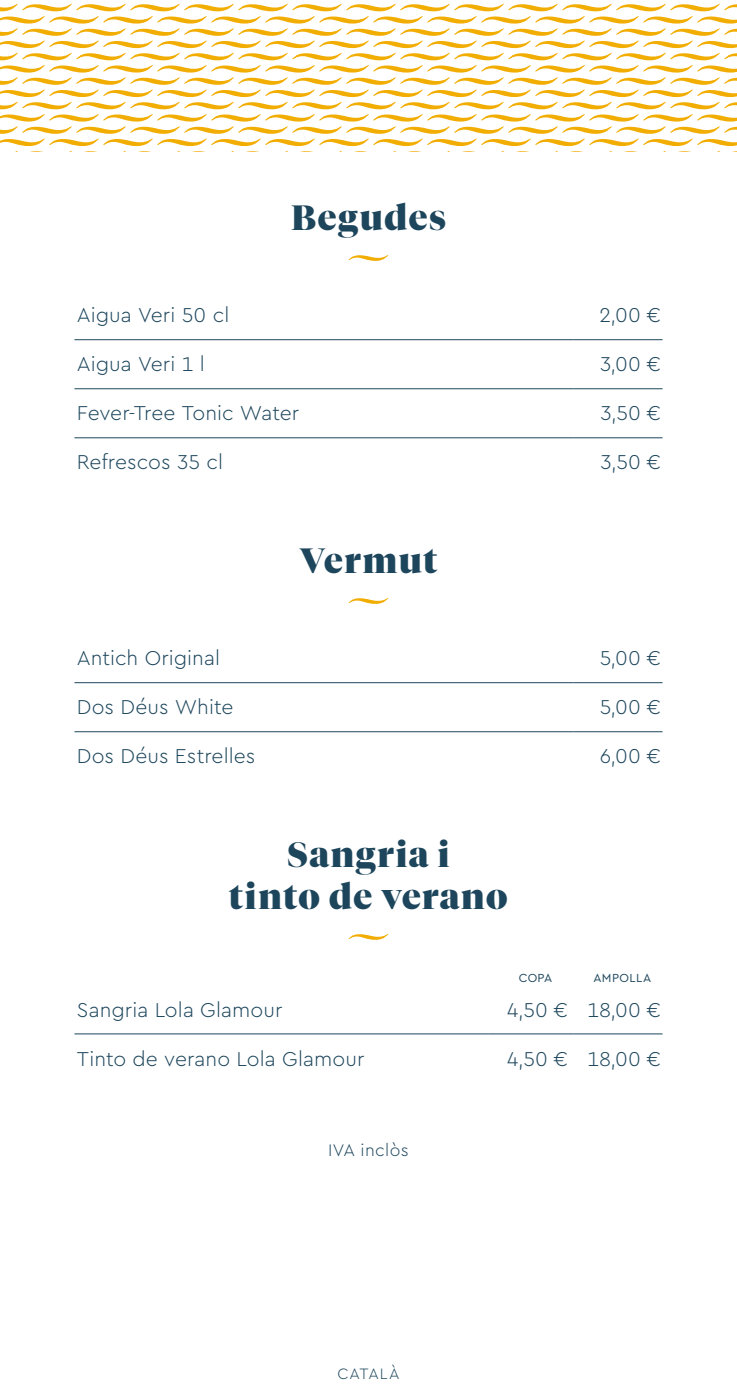
<style>
.page{position:relative;width:737px;height:1394px;background:#fff}
.page>*{position:absolute;margin:0;border:0;box-sizing:border-box;transform-origin:0 0}
.FLAMMA_-_Títol{font:900 35px/42px "Tiempos Fine";letter-spacing:.045em;color:#1d465c;text-align:center}
.POSTRES_-_Filet_inferior{font:300 21px "Cera PRO";letter-spacing:.005em;color:#1d465c}
.VINS_-_DO{font:300 21px "Cera PRO";letter-spacing:.005em;color:#1d465c}
.Filete_superior{font:300 21px "Cera PRO";letter-spacing:-.005em;color:#1d465c}
.t1{font:300 17.5px "Cera PRO";letter-spacing:.02em;color:#1d465c}
.t2{font:300 15.75px "Cera PRO";letter-spacing:.06em;color:#1d465c}
.VINS_-_Nom_vi{font:12.25px "Cera PRO";letter-spacing:.03em;color:#1d465c}
</style>
<div class="page">
<svg style="left:348px;top:255px;width:40px;height:6px"></svg>
<hr style="left:74px;top:339px;width:499px;height:1px;background:#1d465c">
<hr style="left:573px;top:339px;width:89px;height:1px;background:#1d465c">
<hr style="left:74px;top:388px;width:499px;height:1px;background:#1d465c">
<hr style="left:573px;top:388px;width:89px;height:1px;background:#1d465c">
<hr style="left:74px;top:437px;width:499px;height:1px;background:#1d465c">
<hr style="left:573px;top:437px;width:89px;height:1px;background:#1d465c">
<svg style="left:348px;top:934px;width:40px;height:6px"></svg>
<hr style="left:74px;top:1034px;width:415px;height:1px;background:#1d465c">
<hr style="left:489px;top:1034px;width:84px;height:1px;background:#1d465c">
<hr style="left:573px;top:1034px;width:89px;height:1px;background:#1d465c">
<svg style="left:348px;top:598px;width:40px;height:6px"></svg>
<hr style="left:74px;top:682px;width:499px;height:1px;background:#1d465c">
<hr style="left:573px;top:682px;width:89px;height:1px;background:#1d465c">
<hr style="left:74px;top:731px;width:499px;height:1px;background:#1d465c">
<hr style="left:573px;top:731px;width:89px;height:1px;background:#1d465c">
<svg style="left:0;top:3px;width:737px;height:148px"></svg>
<p class="FLAMMA_-_Títol" style="left:291px;top:197px;width:156px">Begudes</p>
<p class="POSTRES_-_Filet_inferior" style="left:77px;top:301px;width:154px">Aigua Veri 50 cl</p>
<p class="VINS_-_DO" style="left:599px;top:301px;width:63px">2,00 €</p>
<p class="POSTRES_-_Filet_inferior" style="left:77px;top:350px;width:129px">Aigua Veri 1 l</p>
<p class="VINS_-_DO" style="left:600px;top:350px;width:63px">3,00 €</p>
<p class="Filete_superior" style="left:77px;top:399px;width:224px">Fever-Tree Tonic Water</p>
<p class="VINS_-_DO" style="left:600px;top:399px;width:62px">3,50 €</p>
<p class="Filete_superior" style="left:77px;top:448px;width:148px">Refrescos 35 cl</p>
<p class="VINS_-_DO" style="left:600px;top:448px;width:62px">3,50 €</p>
<p class="FLAMMA_-_Títol" style="left:300px;top:540px;width:139px">Vermut</p>
<p class="POSTRES_-_Filet_inferior" style="left:77px;top:644px;width:145px">Antich Original</p>
<p class="VINS_-_DO" style="left:599px;top:644px;width:63px">5,00 €</p>
<p class="POSTRES_-_Filet_inferior" style="left:77px;top:693px;width:158px">Dos Déus White</p>
<p class="VINS_-_DO" style="left:599px;top:693px;width:63px">5,00 €</p>
<p class="POSTRES_-_Filet_inferior" style="left:77px;top:742px;width:180px">Dos Déus Estrelles</p>
<p class="VINS_-_DO" style="left:599px;top:742px;width:63px">6,00 €</p>
<p class="FLAMMA_-_Títol" style="left:229px;top:834px;width:280px">Sangria i<br>tinto de verano</p>
<p class="VINS_-_Nom_vi" style="left:519px;top:970px;width:35px">COPA</p>
<p class="VINS_-_Nom_vi" style="left:593px;top:970px;width:59px">AMPOLLA</p>
<p class="POSTRES_-_Filet_inferior" style="left:77px;top:996px;width:207px">Sangria Lola Glamour</p>
<p class="VINS_-_DO" style="left:507px;top:996px;width:63px">4,50 €</p>
<p class="VINS_-_DO" style="left:587px;top:996px;width:75px">18,00 €</p>
<p class="POSTRES_-_Filet_inferior" style="left:77px;top:1045px;width:289px">Tinto de verano Lola Glamour</p>
<p class="VINS_-_DO" style="left:507px;top:1045px;width:63px">4,50 €</p>
<p class="VINS_-_DO" style="left:587px;top:1045px;width:75px">18,00 €</p>
<p class="t1" style="left:328px;top:1139px;width:82px">IVA inclòs</p>
<p class="t2" style="left:337px;top:1363px;width:64px">CATALÀ</p>
</div>
